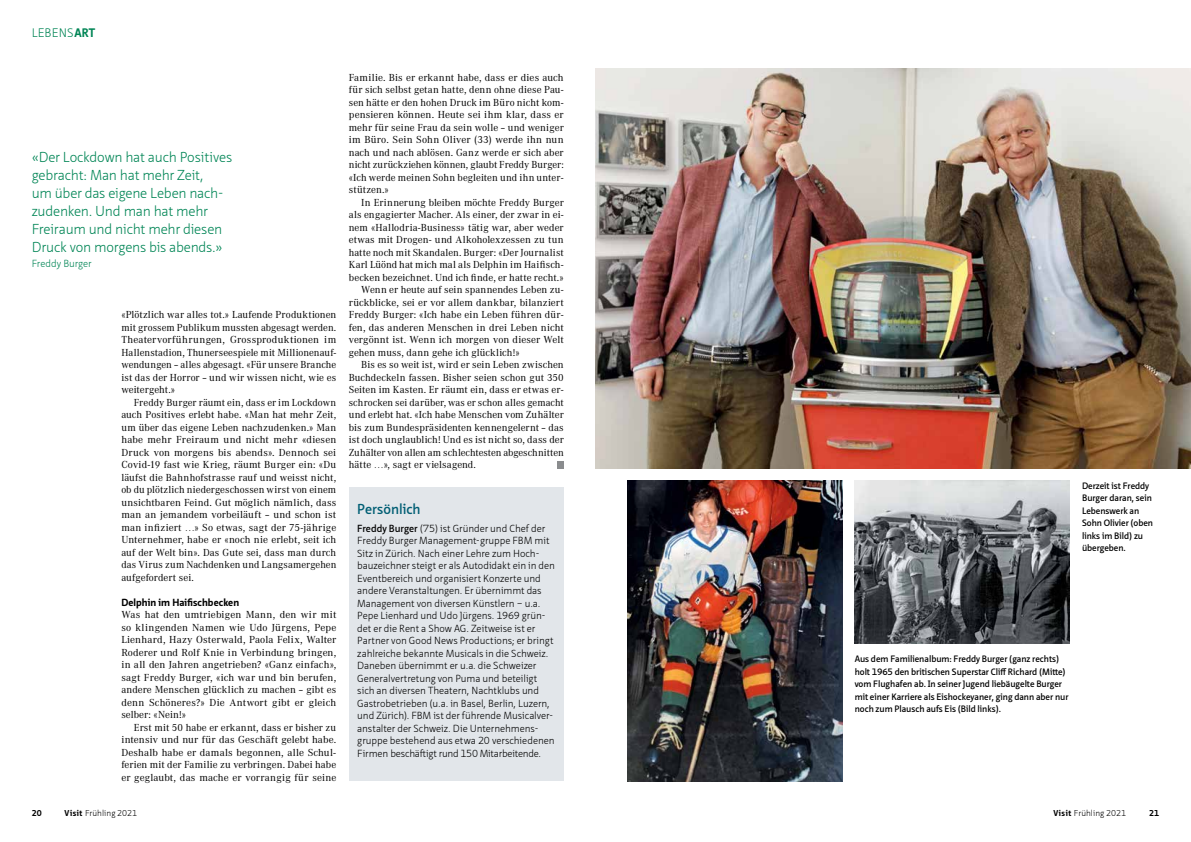
<style>
.page{position:relative;width:1191px;height:842px;background:#fff}
.page>*{position:absolute;margin:0;border:0;box-sizing:border-box;transform-origin:0 0}
.t1{font:300 14px/18px "Neue Sans Pro";letter-spacing:-.015em;color:#008555}
.t2{font:600 14px "Neue Sans Pro";color:#005e74}
.t3{font:300 12px "Neue Sans Pro";letter-spacing:.01em;color:#008555}
.t4{font:10px/12.5px "Corporate A";letter-spacing:.005em;color:#000;text-align:justify}
.t5{font:300 10px/12.5px "Neue Sans Pro";letter-spacing:-.005em;color:#000}
.t6{font:700 10px "Neue Sans Pro";letter-spacing:.005em;color:#000}
.t7{font:300 10px "Neue Sans Pro";letter-spacing:-.005em;color:#008555}
.t8{font:600 9px/12.5px "Neue Sans Pro";letter-spacing:-.005em;color:#000}
.t9{font:300 8.3px "Neue Sans Pro";color:#000}
.t10{font:700 8.3px "Neue Sans Pro";color:#000}
.s1{font-weight:700}
.s2{font-weight:600}
</style>
<div class="page">
<img style="left:595px;top:68px;width:596px;height:400px">
<img style="left:854px;top:481px;width:215px;height:162px">
<img style="left:627px;top:481px;width:215px;height:300px">
<div style="left:349px;top:488px;width:215px;height:293px;background:#e2e6ea"></div>
<div style="left:557px;top:461px;width:7px;height:7px;background:#8a8c8e"></div>
<p class="t3" style="left:32px;top:25px;width:65px">LEBENS<span class="s1">ART</span></p>
<h1 class="t1" style="left:32px;top:147px;width:202px">«Der Lockdown hat auch Positives gebracht: Man hat mehr Zeit,<br>um über das eigene Leben nach&shy;zudenken. Und man hat mehr<br>Freiraum und nicht mehr diesen<br>Druck von morgens bis abends.»</h1>
<p class="t7" style="left:32px;top:257px;width:61px">Freddy Burger</p>
<p class="t4" style="left:121px;top:308px;width:216px">«Plötzlich war alles tot.» Laufende Produktionen mit grossem Publikum mussten abgesagt werden.<br>Theatervorführungen, Grossproduktionen im Hallenstadion, Thunerseespiele mit Millionenauf&shy;wendungen – alles abgesagt. «Für unsere Branche ist das der Horror – und wir wissen nicht, wie es weitergeht.»</p>
<p class="t4" style="left:121px;top:396px;width:216px;text-indent:12px">Freddy Burger räumt ein, dass er im Lockdown auch Positives erlebt habe. «Man hat mehr Zeit, um über das eigene Leben nachzudenken.» Man habe mehr Freiraum und nicht mehr «diesen Druck von morgens bis abends». Dennoch sei Covid-19 fast wie Krieg, räumt Burger ein: «Du läufst die Bahnhofstrasse rauf und weisst nicht, ob du plötzlich niedergeschossen wirst von einem unsichtbaren Feind. Gut möglich nämlich, dass man an jemandem vorbeiläuft – und schon ist man infiziert …» So etwas, sagt der 75-jährige Unternehmer, habe er «noch nie erlebt, seit ich auf der Welt bin». Das Gute sei, dass man durch das Virus zum Nachdenken und Langsamergehen aufgefordert sei.</p>
<p class="t6" style="left:121px;top:595px;width:119px">Delphin im Haifischbecken</p>
<p class="t4" style="left:121px;top:608px;width:216px">Was hat den umtriebigen Mann, den wir mit so klingenden Namen wie Udo Jürgens, Pepe Lienhard, Hazy Osterwald, Paola Felix, Walter Roderer und Rolf Knie in Verbindung bringen, in all den Jahren angetrieben? «Ganz einfach», sagt Freddy Burger, «ich war und bin berufen, andere Menschen glücklich zu machen – gibt es denn Schöneres?» Die Antwort gibt er gleich selber: «Nein!»</p>
<p class="t4" style="left:121px;top:721px;width:216px;text-indent:12px">Erst mit 50 habe er erkannt, dass er bisher zu intensiv und nur für das Geschäft gelebt habe.<br>Deshalb habe er damals begonnen, alle Schul&shy;ferien mit der Familie zu verbringen. Dabei habe er geglaubt, das mache er vorrangig für seine</p>
<p class="t4" style="left:349px;top:71px;width:216px">Familie. Bis er erkannt habe, dass er dies auch für sich selbst getan hatte, denn ohne diese Pau&shy;sen hätte er den hohen Druck im Büro nicht kom&shy;pensieren können. Heute sei ihm klar, dass er mehr für seine Frau da sein wolle – und weniger im Büro. Sein Sohn Oliver (33) werde ihn nun nach und nach ablösen. Ganz werde er sich aber nicht zurückziehen können, glaubt Freddy Burger: «Ich werde meinen Sohn begleiten und ihn unter&shy;stützen.»</p>
<p class="t4" style="left:361px;top:196px;width:204px">In Erinnerung bleiben möchte Freddy Burger</p>
<p class="t4" style="left:349px;top:208px;width:216px">als engagierter Macher. Als einer, der zwar in ei-</p>
<p class="t4" style="left:349px;top:221px;width:216px">nem «Hallodria-Business» tätig war, aber weder</p>
<p class="t4" style="left:349px;top:233px;width:216px">etwas mit Drogen- und Alkoholexzessen zu tun</p>
<p class="t4" style="left:349px;top:246px;width:216px">hatte noch mit Skandalen. Burger: «Der Journalist</p>
<p class="t4" style="left:349px;top:258px;width:216px">Karl Lüönd hat mich mal als Delphin im Haifisch-</p>
<p class="t4" style="left:349px;top:271px;width:216px">becken bezeichnet. Und ich finde, er hatte recht.»</p>
<p class="t4" style="left:361px;top:283px;width:204px">Wenn er heute auf sein spannendes Leben zu-</p>
<p class="t4" style="left:349px;top:296px;width:216px">rückblicke, sei er vor allem dankbar, bilanziert</p>
<p class="t4" style="left:349px;top:308px;width:216px">Freddy Burger: «Ich habe ein Leben führen dür-</p>
<p class="t4" style="left:349px;top:321px;width:216px">fen, das anderen Menschen in drei Leben nicht</p>
<p class="t4" style="left:349px;top:333px;width:216px">vergönnt ist. Wenn ich morgen von dieser Welt</p>
<p class="t4" style="left:349px;top:346px;width:172px">gehen muss, dann gehe ich glücklich!»</p>
<p class="t4" style="left:361px;top:358px;width:204px">Bis es so weit ist, wird er sein Leben zwischen</p>
<p class="t4" style="left:349px;top:371px;width:216px">Buchdeckeln fassen. Bisher seien schon gut 350</p>
<p class="t4" style="left:349px;top:383px;width:216px">Seiten im Kasten. Er räumt ein, dass er etwas er-</p>
<p class="t4" style="left:349px;top:396px;width:216px">schrocken sei darüber, was er schon alles gemacht</p>
<p class="t4" style="left:349px;top:408px;width:216px">und erlebt hat. «Ich habe Menschen vom Zuhälter</p>
<p class="t4" style="left:349px;top:421px;width:216px">bis zum Bundespräsidenten kennengelernt – das</p>
<p class="t4" style="left:349px;top:433px;width:216px">ist doch unglaublich! Und es ist nicht so, dass der</p>
<p class="t4" style="left:349px;top:446px;width:216px">Zuhälter von allen am schlechtesten abgeschnitten</p>
<p class="t4" style="left:349px;top:458px;width:129px">hätte …», sagt er vielsagend.</p>
<h1 class="t2" style="left:357px;top:500px;width:65px">Persönlich</h1>
<p class="t5" style="left:357px;top:522px;width:199px"><span class="s2">Freddy Burger</span> (75) ist Gründer und Chef der Freddy Burger Management-gruppe FBM mit Sitz in Zürich. Nach einer Lehre zum Hoch&shy;bauzeichner steigt er als Autodidakt ein in den Eventbereich und organisiert Konzerte und andere Veranstaltungen. Er übernimmt das Management von diversen Künstlern – u.a.<br>Pepe Lienhard und Udo Jürgens. 1969 grün&shy;det er die Rent a Show AG. Zeitweise ist er Partner von Good News Productions; er bringt zahlreiche bekannte Musicals in die Schweiz.<br>Daneben übernimmt er u.a. die Schweizer Generalvertretung von Puma und beteiligt sich an diversen Theatern, Nachtklubs und Gastrobetrieben (u.a. in Basel, Berlin, Luzern, und Zürich). FBM ist der führende Musicalver&shy;anstalter der Schweiz. Die Unternehmens&shy;gruppe bestehend aus etwa 20 verschiedenen Firmen beschäftigt rund 150 Mitarbeitende.</p>
<p class="t8" style="left:1082px;top:479px;width:73px">Derzeit ist Freddy<br>Burger daran, sein<br>Lebenswerk an<br>Sohn Olivier (oben links im Bild) zu übergeben.</p>
<p class="t8" style="left:854px;top:653px;width:215px">Aus dem Familienalbum: Freddy Burger (ganz rechts) holt 1965 den britischen Superstar Cliff Richard (Mitte) vom Flughafen ab. In seiner Jugend liebäugelte Burger mit einer Karriere als Eishockeyaner, ging dann aber nur noch zum Plausch aufs Eis (Bild links).</p>
<p class="t10" style="left:32px;top:807px;width:11px">20</p>
<p class="t9" style="left:65px;top:807px;width:74px"><span class="s1">Visit</span> Frühling 2021</p>
<p class="t9" style="left:1053px;top:807px;width:74px"><span class="s1">Visit</span> Frühling 2021</p>
<p class="t10" style="left:1149px;top:807px;width:11px">21</p>
</div>
